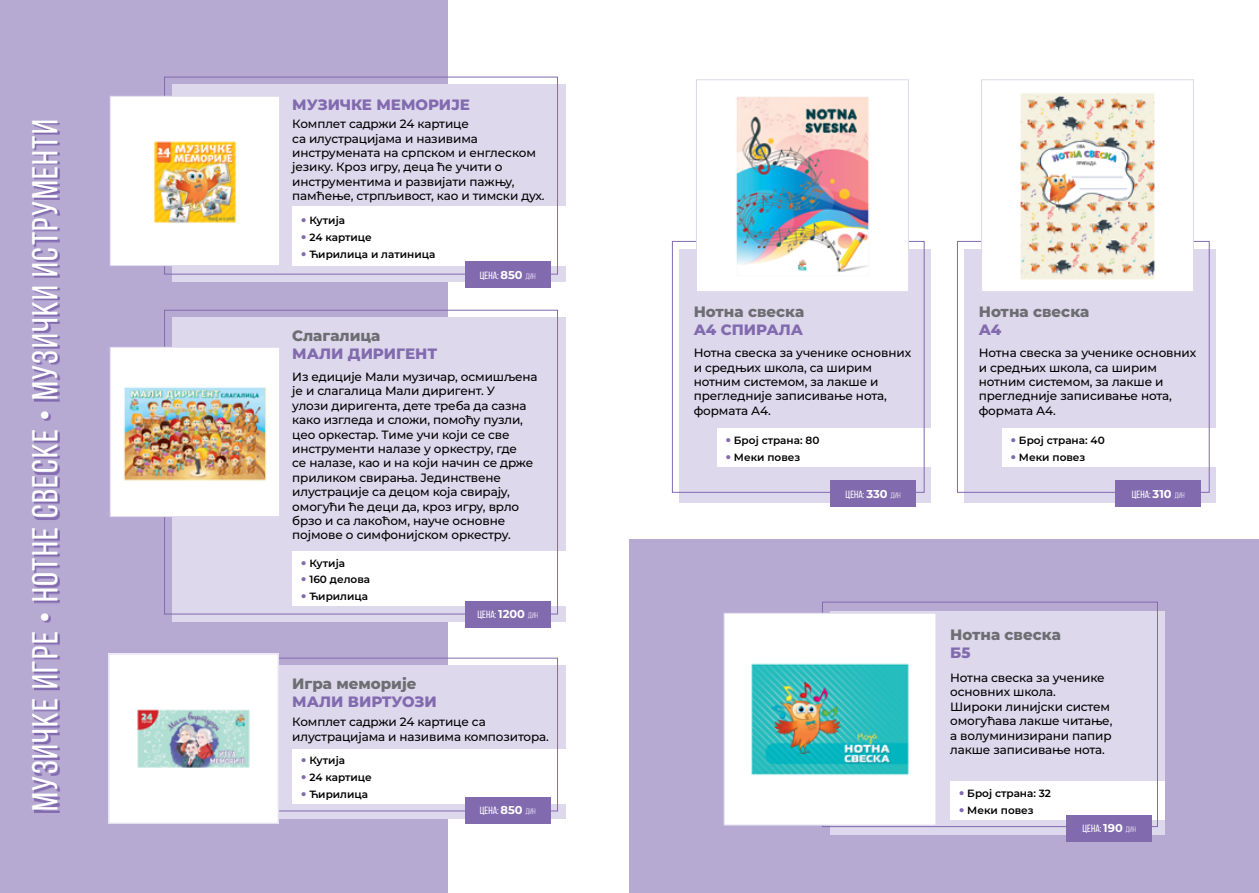
<style>
.page{position:relative;width:1259px;height:893px;background:#fff}
.page>*{position:absolute;margin:0;border:0;box-sizing:border-box;transform-origin:0 0}
.t1{font:36px "Bebas Neue";letter-spacing:.04em;color:#fff}
.t2{font:800 15px "Montserrat";color:#6d6e71}
.t3{font:800 15px "Montserrat";color:#826aaf}
.t4{font:500 12px/14.4px "Montserrat";letter-spacing:-.01em;color:#000}
.t5{font:600 10.5px/16.8px "Montserrat";color:#000}
.t6{font:10.5px "Bebas Neue";color:#fff}
.s1{font-family:"Montserrat";font-weight:700;font-size:11.4px}
.s2{font-size:8.1px}
</style>
<div class="page">
<div style="left:629px;top:539px;width:630px;height:354px;background:#b6a9d2"></div>
<div style="left:0;top:0;width:448px;height:893px;background:#b6a9d2"></div>
<svg style="left:34px;top:123px;width:26px;height:689px"></svg>
<div style="left:172px;top:666px;width:393px;height:153px;background:#ddd8ec"></div>
<div style="left:172px;top:318px;width:393px;height:304px;background:#ddd8ec"></div>
<div style="left:172px;top:84px;width:393px;height:198px;background:#ddd8ec"></div>
<div style="left:830px;top:611px;width:334px;height:223px;background:#ddd8ec"></div>
<div style="left:950px;top:781px;width:214px;height:38px;background:#fff"></div>
<div style="left:292px;top:749px;width:273px;height:54px;background:#fff"></div>
<div style="left:292px;top:551px;width:273px;height:55px;background:#fff"></div>
<div style="left:292px;top:206px;width:273px;height:60px;background:#fff"></div>
<div style="left:164px;top:658px;width:394px;height:153px;border:1px solid #826aaf"></div>
<div style="left:164px;top:77px;width:394px;height:197px;border:1px solid #826aaf"></div>
<div style="left:822px;top:602px;width:335px;height:225px;border:1px solid #826aaf"></div>
<img style="left:110px;top:656px;width:167px;height:166px">
<div style="left:108px;top:654px;width:171px;height:170px;border:1px solid #ddd8ec"></div>
<img style="left:112px;top:349px;width:166px;height:166px">
<div style="left:110px;top:347px;width:170px;height:170px;border:1px solid #ddd8ec"></div>
<img style="left:112px;top:98px;width:166px;height:166px">
<div style="left:110px;top:96px;width:170px;height:170px;border:1px solid #ddd8ec"></div>
<div style="left:465px;top:797px;width:85px;height:27px;background:#826aaf"></div>
<div style="left:465px;top:601px;width:85px;height:27px;background:#826aaf"></div>
<div style="left:465px;top:261px;width:85px;height:27px;background:#826aaf"></div>
<div style="left:1066px;top:815px;width:86px;height:26px;background:#826aaf"></div>
<div style="left:679px;top:249px;width:252px;height:253px;background:#ddd8ec"></div>
<div style="left:964px;top:249px;width:252px;height:253px;background:#ddd8ec"></div>
<div style="left:717px;top:428px;width:214px;height:39px;background:#fff"></div>
<div style="left:1002px;top:428px;width:214px;height:39px;background:#fff"></div>
<div style="left:672px;top:241px;width:252px;height:252px;border:1px solid #826aaf"></div>
<div style="left:957px;top:241px;width:252px;height:252px;border:1px solid #826aaf"></div>
<div style="left:830px;top:480px;width:86px;height:27px;background:#826aaf"></div>
<div style="left:1115px;top:480px;width:86px;height:27px;background:#826aaf"></div>
<img style="left:695px;top:79px;width:214px;height:212px">
<svg style="left:723px;top:612px;width:213px;height:214px;background:#b5e2e1"></svg>
<svg style="left:980px;top:79px;width:214px;height:212px"></svg>
<h1 class="t1" style="left:26px;top:811px;width:693px;rotate:-90deg">МУЗИЧКЕ ИГРЕ • НОТНЕ СВЕСКЕ • МУЗИЧКИ ИСТРУМЕНТИ</h1>
<p class="t3" style="left:292px;top:94px;width:179px">МУЗИЧКЕ МЕМОРИЈЕ</p>
<p class="t4" style="left:292px;top:116px;width:254px">Комплет садржи 24 картице<br>са илустрацијама и називима инструмената на српском и енглеском језику. Кроз игру, деца ће учити о инструментима и развијати пажњу, памћење, стрпљивост, као и тимски дух.</p>
<p class="t5" style="left:309px;top:212px;width:127px">Кутија<br>24 картице<br>Ћирилица и латиница</p>
<p class="t2" style="left:292px;top:324px;width:90px">Слагалица</p>
<p class="t3" style="left:292px;top:342px;width:146px">МАЛИ ДИРИГЕНТ</p>
<p class="t6" style="left:480px;top:269px;width:57px">ЦЕНА: <span class="s1">850</span> <span class="s2">дин</span></p>
<p class="t4" style="left:292px;top:369px;width:247px">Из едиције Мали музичар, осмишљена је и слагалица Мали диригент. У<br>улози диригента, дете треба да сазна како изгледа и сложи, помоћу пузли, цео оркестар. Тиме учи који се све инструменти налазе у оркестру, где<br>се налазе, као и на који начин се држе приликом свирања. Јединствене илустрације са децом која свирају, омогући ће деци да, кроз игру, врло брзо и са лакоћом, науче основне појмове о симфонијском оркестру.</p>
<p class="t5" style="left:309px;top:554px;width:62px">Кутија<br>160 делова<br>Ћирилица</p>
<p class="t2" style="left:292px;top:672px;width:126px">Игра меморије</p>
<p class="t3" style="left:292px;top:690px;width:146px">МАЛИ ВИРТУОЗИ</p>
<p class="t6" style="left:477px;top:609px;width:62px">ЦЕНА: <span class="s1">1200</span> <span class="s2">дин</span></p>
<p class="t4" style="left:292px;top:714px;width:258px">Комплет садржи 24 картице са илустрацијама и називима композитора.</p>
<p class="t5" style="left:309px;top:752px;width:64px">Кутија<br>24 картице<br>Ћирилица</p>
<p class="t6" style="left:480px;top:805px;width:57px">ЦЕНА: <span class="s1">850</span> <span class="s2">дин</span></p>
<p class="t2" style="left:693px;top:301px;width:112px">Нотна свеска</p>
<p class="t3" style="left:693px;top:319px;width:111px">А4 СПИРАЛА</p>
<p class="t2" style="left:978px;top:301px;width:112px">Нотна свеска</p>
<p class="t3" style="left:978px;top:319px;width:24px">А4</p>
<p class="t4" style="left:693px;top:345px;width:219px">Нотна свеска за ученике основних и средњих школа, са ширим нотним системом, за лакше и прегледније записивање нота, формата А4.</p>
<p class="t4" style="left:978px;top:345px;width:219px">Нотна свеска за ученике основних и средњих школа, са ширим нотним системом, за лакше и прегледније записивање нота, формата А4.</p>
<p class="t5" style="left:734px;top:431px;width:87px">Број страна: 80<br>Меки повез</p>
<p class="t5" style="left:1019px;top:431px;width:87px">Број страна: 40<br>Меки повез</p>
<p class="t6" style="left:845px;top:488px;width:57px">ЦЕНА: <span class="s1">330</span> <span class="s2">дин</span></p>
<p class="t6" style="left:1131px;top:488px;width:54px">ЦЕНА: <span class="s1">310</span> <span class="s2">дин</span></p>
<p class="t2" style="left:950px;top:624px;width:112px">Нотна свеска</p>
<p class="t3" style="left:950px;top:642px;width:22px">Б5</p>
<p class="t4" style="left:950px;top:670px;width:164px">Нотна свеска за ученике основних школа.<br>Широки линијски систем омогућава лакше читање, а волуминизирани папир лакше записивање нота.</p>
<p class="t5" style="left:967px;top:784px;width:85px">Број страна: 32<br>Меки повез</p>
<p class="t6" style="left:1082px;top:823px;width:55px">ЦЕНА: <span class="s1">190</span> <span class="s2">дин</span></p>
</div>
